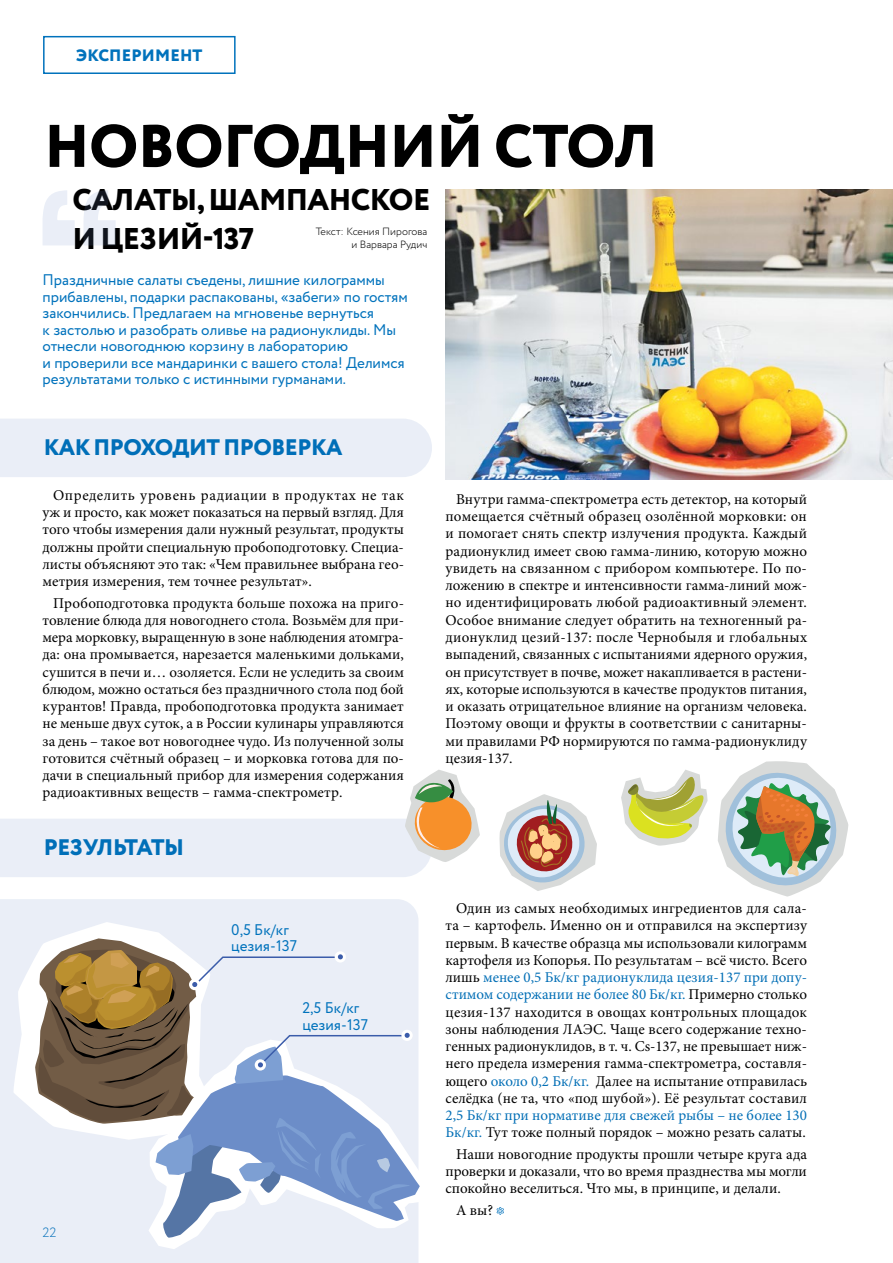
<style>
.page{position:relative;width:893px;height:1263px;background:#fff}
.page>*{position:absolute;margin:0;border:0;box-sizing:border-box;transform-origin:0 0}
.t1{font:800 60px "Circe";letter-spacing:-.01em;color:#000}
.t2{font:800 30px/39px "Circe";letter-spacing:-.02em;color:#000}
.t3{font:800 22.5px "Circe";letter-spacing:-.02em;color:#006fb8}
.t4{font:800 16.5px "Circe";letter-spacing:.01em;color:#0072bc}
.t5{font:15px/17.2px "Minion Pro";color:#000;text-align:justify}
.t6{font:15px/16.5px "Circe";color:#0072bc}
.t7{font:15px/17.2px "Minion Pro";color:#036fb6}
.t8{font:300 13.5px "Circe";color:#0072bc}
.t9{font:300 10.5px/12.6px "Circe";color:#000;text-align:right}
.s1{color:#036fb6}
.s2{color:#000}
</style>
<div class="page">
<img style="left:446px;top:189px;width:447px;height:290px">
<div style="left:43px;top:36px;width:193px;height:38px;border:2px solid #0072bc"></div>
<svg style="left:43px;top:190px;width:32px;height:55px"></svg>
<svg style="left:83px;top:190px;width:33px;height:55px"></svg>
<div style="left:0;top:419px;width:432px;height:58px;background:#eaeef7"></div>
<svg style="left:496px;top:1207px;width:8px;height:8px"></svg>
<div style="left:0;top:899px;width:418px;height:364px;background:#eaeef7"></div>
<svg style="left:148px;top:1238px;width:271px;height:11px;background:#ebeff7"></svg>
<svg style="left:12px;top:922px;width:408px;height:316px;background:#c0c3cb"></svg>
<svg style="left:0;top:770px;width:480px;height:107px"></svg>
<svg style="left:718px;top:761px;width:130px;height:136px"></svg>
<svg style="left:499px;top:794px;width:98px;height:97px"></svg>
<svg style="left:621px;top:770px;width:87px;height:76px"></svg>
<p class="t4" style="left:76px;top:44px;width:128px">ЭКСПЕРИМЕНТ</p>
<h1 class="t1" style="left:44px;top:106px;width:615px">НОВОГОДНИЙ СТОЛ</h1>
<h2 class="t2" style="left:72px;top:182px;width:359px">САЛАТЫ, ШАМПАНСКОЕ<br>И ЦЕЗИЙ-137</h2>
<p class="t9" style="left:316px;top:225px;width:113px">Текст: Ксения Пирогова и Варвара Рудич</p>
<p class="t6" style="left:43px;top:272px;width:367px">Праздничные салаты съедены, лишние килограммы прибавлены, подарки распакованы, «забеги» по гостям закончились. Предлагаем на мгновенье вернуться<br>к застолью и разобрать оливье на радионуклиды. Мы отнесли новогоднюю корзину в лабораторию<br>и проверили все мандаринки с вашего стола! Делимся результатами только с истинными гурманами.</p>
<h3 class="t3" style="left:44px;top:432px;width:300px">КАК ПРОХОДИТ ПРОВЕРКА</h3>
<p class="t5" style="left:43px;top:486px;width:363px;text-indent:11px">Определить уровень радиации в продуктах не так уж и просто, как может показаться на первый взгляд. Для того чтобы измерения дали нужный результат, продукты должны пройти специальную пробоподготовку. Специа&shy;листы объясняют это так: «Чем правильнее выбрана гео&shy;метрия измерения, тем точнее результат».</p>
<p class="t5" style="left:43px;top:594px;width:363px;text-indent:11px">Пробоподготовка продукта больше похожа на приго&shy;товление блюда для новогоднего стола. Возьмём для при&shy;мера морковку, выращенную в зоне наблюдения атомгра&shy;да: она промывается, нарезается маленькими дольками, сушится в печи и… озоляется. Если не уследить за своим блюдом, можно остаться без праздничного стола под бой курантов! Правда, пробоподготовка продукта занимает не меньше двух суток, а в России кулинары управляются за день – такое вот новогоднее чудо. Из полученной золы готовится счётный образец – и морковка готова для по&shy;дачи в специальный прибор для измерения содержания радиоактивных веществ – гамма-спектрометр.</p>
<h3 class="t3" style="left:44px;top:832px;width:142px">РЕЗУЛЬТАТЫ</h3>
<p class="t6" style="left:231px;top:922px;width:67px">0,5 Бк/кг цезия-137</p>
<p class="t6" style="left:302px;top:1000px;width:67px">2,5 Бк/кг цезия-137</p>
<p class="t8" style="left:43px;top:1224px;width:16px">22</p>
<p class="t5" style="left:446px;top:491px;width:363px;text-indent:11px">Внутри гамма-спектрометра есть детектор, на который помещается счётный образец озолённой морковки: он и помогает снять спектр излучения продукта. Каждый радионуклид имеет свою гамма-линию, которую можно увидеть на связанном с прибором компьютере. По по&shy;ложению в спектре и интенсивности гамма-линий мож&shy;но идентифицировать любой радиоактивный элемент.<br>Особое внимание следует обратить на техногенный ра&shy;дионуклид цезий-137: после Чернобыля и глобальных выпадений, связанных с испытаниями ядерного оружия, он присутствует в почве, может накапливается в растени&shy;ях, которые используются в качестве продуктов питания, и оказать отрицательное влияние на организм человека.<br>Поэтому овощи и фрукты в соответствии с санитарны&shy;ми правилами РФ нормируются по гамма-радионуклиду цезия-137.</p>
<p class="t5" style="left:446px;top:900px;width:363px;text-indent:11px">Один из самых необходимых ингредиентов для сала&shy;та – картофель. Именно он и отправился на экспертизу первым. В качестве образца мы использовали килограмм картофеля из Копорья. По результатам – всё чисто. Всего лишь <span class="s1">менее 0,5 Бк/кг радионуклида цезия-137 при допу&shy;стимом содержании не более 80 Бк/кг.</span> Примерно столько цезия-137 находится в овощах контрольных площадок зоны наблюдения ЛАЭС. Чаще всего содержание техно&shy;генных радионуклидов, в т. ч. Cs-137, не превышает ниж&shy;него предела измерения гамма-спектрометра, составля&shy;ющего <span class="s1">около 0,2 Бк/кг.</span> Далее на испытание отправилась селёдка (не та, что «под шубой»). Её результат составил</p>
<p class="t7" style="left:446px;top:1107px;width:363px">2,5 Бк/кг при нормативе для свежей рыбы – не более 130<br>Бк/кг. <span class="s2">Тут тоже полный порядок – можно резать салаты.</span></p>
<p class="t5" style="left:446px;top:1145px;width:363px;text-indent:11px">Наши новогодние продукты прошли четыре круга ада проверки и доказали, что во время празднества мы могли спокойно веселиться. Что мы, в принципе, и делали.</p>
<p class="t5" style="left:456px;top:1201px;width:38px">А вы?</p>
</div>
